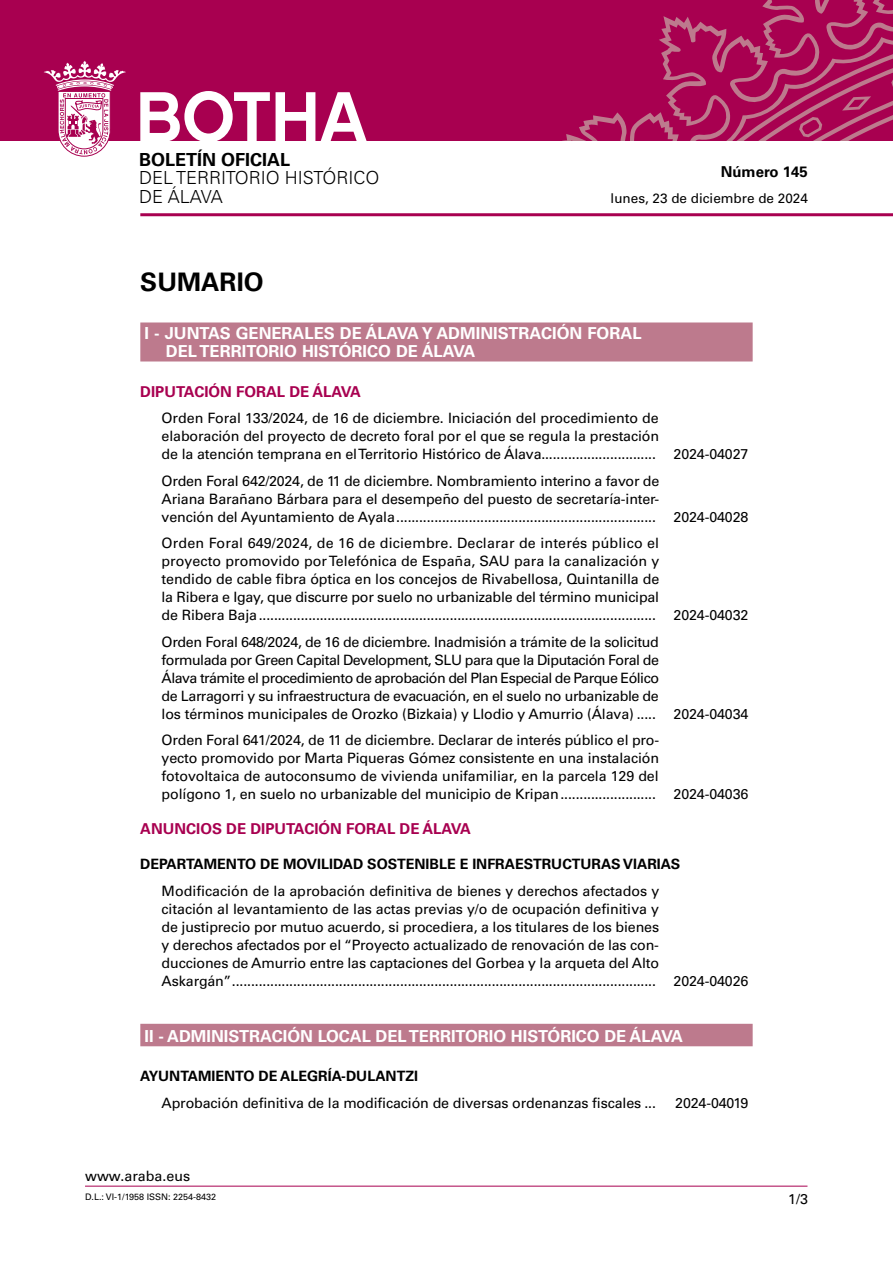
<style>
.page{position:relative;width:893px;height:1263px;background:#fff}
.page>*{position:absolute;margin:0;border:0;box-sizing:border-box;transform-origin:0 0}
.t1{font:700 25.5px "Univers LT Std";color:#000}
.t2{font:300 18px/18.8px "Univers LT Std";color:#000}
.t3{font:700 18px "Univers LT Std";color:#000}
.t4{font:700 16.5px/18px "Univers LT Std";color:#fff}
.t5{font:700 15px "Univers LT Std";color:#a80050}
.t6{font:700 15px "Univers LT Std";color:#000}
.t7{font:14.25px/18px "Univers LT Std";letter-spacing:-.01em;color:#000}
.t8{font:700 14.25px "Univers LT Std";color:#000}
.t9{font:13.5px "Univers LT Std";color:#000}
.t10{font:9px "Univers LT Std";color:#000}
</style>
<div class="page">
<div style="left:0;top:0;width:893px;height:140px;background:#a80050"></div>
<svg style="left:566px;top:0;width:327px;height:140px"></svg>
<svg style="left:698px;top:72px;width:195px;height:68px"></svg>
<svg style="left:42px;top:60px;width:86px;height:97px"></svg>
<hr style="left:140px;top:213px;width:753px;height:3px;background:#a80050">
<svg style="left:140px;top:91px;width:227px;height:50px"></svg>
<hr style="left:85px;top:1186px;width:722px;height:1px;background:#a80050">
<div style="left:140px;top:322px;width:613px;height:39px;background:#bd7a8d"></div>
<div style="left:140px;top:1024px;width:613px;height:22px;background:#bd7a8d"></div>
<p class="t3" style="left:139px;top:149px;width:153px">BOLETÍN OFICIAL</p>
<p class="t2" style="left:139px;top:169px;width:242px">DEL TERRITORIO HISTÓRICO<br>DE ÁLAVA</p>
<p class="t6" style="left:721px;top:163px;width:89px">Número 145</p>
<p class="t9" style="left:611px;top:191px;width:199px">lunes, 23 de diciembre de 2024</p>
<h1 class="t1" style="left:140px;top:267px;width:125px">SUMARIO</h1>
<p class="t4" style="left:166px;top:325px;width:477px;text-indent:-21px">I - JUNTAS GENERALES DE ÁLAVA Y ADMINISTRACIÓN FORAL<br>DEL TERRITORIO HISTÓRICO DE ÁLAVA</p>
<p class="t5" style="left:140px;top:383px;width:222px">DIPUTACIÓN FORAL DE ÁLAVA</p>
<p class="t7" style="left:162px;top:409px;width:588px">Orden Foral 133/2024, de 16 de diciembre. Iniciación del procedimiento de<br>elaboración del proyecto de decreto foral por el que se regula la prestación<br>de la atención temprana en el Territorio Histórico de Álava.............................. 2024-04027</p>
<p class="t7" style="left:162px;top:472px;width:588px">Orden Foral 642/2024, de 11 de diciembre. Nombramiento interino a favor de<br>Ariana Barañano Bárbara para el desempeño del puesto de secretaría-inter-<br>vención del Ayuntamiento de Ayala.................................................................... 2024-04028</p>
<p class="t7" style="left:162px;top:534px;width:588px">Orden Foral 649/2024, de 16 de diciembre. Declarar de interés público el<br>proyecto promovido por Telefónica de España, SAU para la canalización y<br>tendido de cable fibra óptica en los concejos de Rivabellosa, Quintanilla de<br>la Ribera e Igay, que discurre por suelo no urbanizable del término municipal<br>de Ribera Baja........................................................................................................ 2024-04032</p>
<p class="t7" style="left:162px;top:633px;width:588px">Orden Foral 648/2024, de 16 de diciembre. Inadmisión a trámite de la solicitud<br>formulada por Green Capital Development, SLU para que la Diputación Foral de<br>Álava trámite el procedimiento de aprobación del Plan Especial de Parque Eólico<br>de Larragorri y su infraestructura de evacuación, en el suelo no urbanizable de<br>los términos municipales de Orozko (Bizkaia) y Llodio y Amurrio (Álava) ..... 2024-04034</p>
<p class="t7" style="left:162px;top:731px;width:588px">Orden Foral 641/2024, de 11 de diciembre. Declarar de interés público el pro-<br>yecto promovido por Marta Piqueras Gómez consistente en una instalación<br>fotovoltaica de autoconsumo de vivienda unifamiliar, en la parcela 129 del<br>polígono 1, en suelo no urbanizable del municipio de Kripan......................... 2024-04036</p>
<p class="t5" style="left:140px;top:820px;width:332px">ANUNCIOS DE DIPUTACIÓN FORAL DE ÁLAVA</p>
<p class="t8" style="left:140px;top:856px;width:541px">DEPARTAMENTO DE MOVILIDAD SOSTENIBLE E INFRAESTRUCTURAS VIARIAS</p>
<p class="t7" style="left:162px;top:882px;width:588px">Modificación de la aprobación definitiva de bienes y derechos afectados y<br>citación al levantamiento de las actas previas y/o de ocupación definitiva y<br>de justiprecio por mutuo acuerdo, si procediera, a los titulares de los bienes<br>y derechos afectados por el “Proyecto actualizado de renovación de las con-<br>ducciones de Amurrio entre las captaciones del Gorbea y la arqueta del Alto Askargán”............................................................................................................... 2024-04026</p>
<p class="t4" style="left:145px;top:1027px;width:540px">II - ADMINISTRACIÓN LOCAL DEL TERRITORIO HISTÓRICO DE ÁLAVA</p>
<p class="t8" style="left:140px;top:1068px;width:279px">AYUNTAMIENTO DE ALEGRÍA-DULANTZI</p>
<p class="t7" style="left:162px;top:1094px;width:496px">Aprobación definitiva de la modificación de diversas ordenanzas fiscales ...</p>
<p class="t7" style="left:675px;top:1094px;width:75px">2024-04019</p>
<p class="t7" style="left:85px;top:1167px;width:107px">www.araba.eus</p>
<p class="t10" style="left:85px;top:1192px;width:133px">D.L.: VI-1/1958 ISSN: 2254-8432</p>
<p class="t7" style="left:788px;top:1190px;width:21px">1/3</p>
</div>
